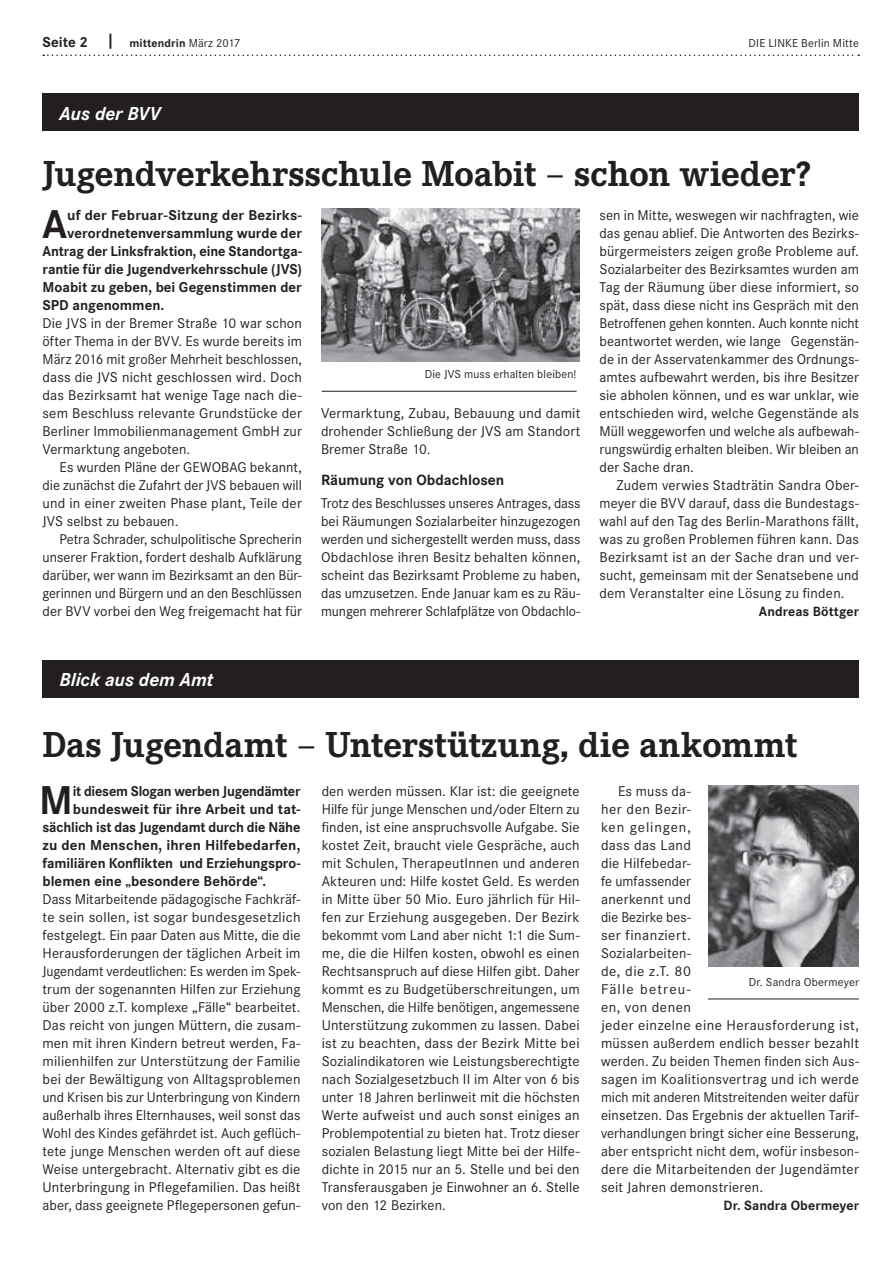
<style>
.page{position:relative;width:893px;height:1263px;background:#fff}
.page>*{position:absolute;margin:0;border:0;box-sizing:border-box;transform-origin:0 0}
.t1{font:700 41.85px "Corporate S";color:#231f20}
.t2{font:700 37.5px "Corporate E";letter-spacing:-.01em;color:#231f20}
.t3{font:italic 700 19.5px "Corporate S";letter-spacing:-.005em;color:#fff}
.t4{font:700 15.45px "Corporate S";color:#231f20}
.t5{font:700 14.85px "Corporate S";color:#231f20}
.t6{font:700 14.85px "Corporate S";color:#231f20;scale:.96 1}
.t7{font:14.7px/18px "Corporate S";letter-spacing:.01em;color:#231f20;text-align:justify}
.t8{font:700 13.95px "Corporate S";letter-spacing:.005em;color:#231f20}
.t9{font:12px "Corporate S";letter-spacing:.015em;color:#231f20}
.t10{font:700 12px "Corporate S";letter-spacing:.005em;color:#231f20}
.s1{font-size:15px}
.s2{font-weight:400}
</style>
<div class="page">
<svg style="left:43px;top:55px;width:816px;height:1px"></svg>
<div style="left:43px;top:94px;width:816px;height:37px;background:#231f20"></div>
<div style="left:43px;top:660px;width:816px;height:38px;background:#231f20"></div>
<img style="left:708px;top:785px;width:151px;height:181px">
<hr style="left:708px;top:999px;width:151px;height:1px;background:#231f20">
<hr style="left:322px;top:391px;width:255px;height:1px;background:#231f20">
<img style="left:321px;top:209px;width:259px;height:152px">
<p class="t10" style="left:43px;top:36px;width:199px"><span class="s1">Seite 2 |</span> mittendrin <span class="s2">März 2017</span></p>
<p class="t9" style="left:749px;top:36px;width:112px">DIE LINKE Berlin Mitte</p>
<h3 class="t3" style="left:60px;top:102px;width:102px">Aus der BVV</h3>
<h2 class="t2" style="left:43px;top:152px;width:770px">Jugendverkehrsschule Moabit – schon wieder?</h2>
<h1 class="t1" style="left:42px;top:200px;width:27px">A</h1>
<p class="t5" style="left:67px;top:206px;width:236px">uf der Februar-Sitzung der Bezirks-</p>
<p class="t7" style="left:600px;top:206px;width:261px">sen in Mitte, weswegen wir nachfragten, wie das genau ablief. Die Antworten des Bezirks&shy;bürgermeisters zeigen große Probleme auf.<br>Sozialarbeiter des Bezirksamtes wurden am Tag der Räumung über diese informiert, so spät, dass diese nicht ins Gespräch mit den Betroffenen gehen konnten. Auch konnte nicht beantwortet werden, wie lange Gegenstän&shy;de in der Asservatenkammer des Ordnungs&shy;amtes aufbewahrt werden, bis ihre Besitzer sie abholen können, und es war unklar, wie entschieden wird, welche Gegenstände als Müll weggeworfen und welche als aufbewah&shy;rungswürdig erhalten bleiben. Wir bleiben an der Sache dran.</p>
<p class="t7" style="left:600px;top:476px;width:261px;text-indent:17px">Zudem verwies Stadträtin Sandra Ober&shy;meyer die BVV darauf, dass die Bundestags&shy;wahl auf den Tag des Berlin-Marathons fällt, was zu großen Problemen führen kann. Das Bezirksamt ist an der Sache dran und ver&shy;sucht, gemeinsam mit der Senatsebene und dem Veranstalter eine Lösung zu finden.</p>
<p class="t8" style="left:759px;top:603px;width:102px">Andreas Böttger</p>
<p class="t5" style="left:67px;top:224px;width:236px">verordnetenversammlung wurde der</p>
<p class="t5" style="left:43px;top:242px;width:261px">Antrag der Linksfraktion, eine Standortga-</p>
<p class="t5" style="left:43px;top:260px;width:261px">rantie für die Jugendverkehrsschule (JVS)</p>
<p class="t5" style="left:43px;top:278px;width:261px">Moabit zu geben, bei Gegenstimmen der</p>
<p class="t5" style="left:43px;top:296px;width:123px">SPD angenommen.</p>
<p class="t7" style="left:43px;top:314px;width:261px">Die JVS in der Bremer Straße 10 war schon öfter Thema in der BVV. Es wurde bereits im März 2016 mit großer Mehrheit beschlossen, dass die JVS nicht geschlossen wird. Doch das Bezirksamt hat wenige Tage nach die&shy;sem Beschluss relevante Grundstücke der Berliner Immobilienmanagement GmbH zur Vermarktung angeboten.</p>
<p class="t7" style="left:43px;top:458px;width:261px;text-indent:17px">Es wurden Pläne der GEWOBAG bekannt, die zunächst die Zufahrt der JVS bebauen will und in einer zweiten Phase plant, Teile der JVS selbst zu bebauen.</p>
<p class="t7" style="left:43px;top:530px;width:261px;text-indent:17px">Petra Schrader, schulpolitische Sprecherin unserer Fraktion, fordert deshalb Aufklärung darüber, wer wann im Bezirksamt an den Bür&shy;gerinnen und Bürgern und an den Beschlüssen der BVV vorbei den Weg freigemacht hat für</p>
<p class="t9" style="left:425px;top:368px;width:153px">Die JVS muss erhalten bleiben!</p>
<p class="t7" style="left:321px;top:404px;width:261px">Vermarktung, Zubau, Bebauung und damit drohender Schließung der JVS am Standort Bremer Straße 10.</p>
<p class="t4" style="left:321px;top:471px;width:185px">Räumung von Obdachlosen</p>
<p class="t7" style="left:321px;top:494px;width:261px">Trotz des Beschlusses unseres Antrages, dass bei Räumungen Sozialarbeiter hinzugezogen werden und sichergestellt werden muss, dass Obdachlose ihren Besitz behalten können, scheint das Bezirksamt Probleme zu haben, das umzusetzen. Ende Januar kam es zu Räu&shy;mungen mehrerer Schlafplätze von Obdachlo-</p>
<h3 class="t3" style="left:60px;top:668px;width:155px">Blick aus dem Amt</h3>
<h2 class="t2" style="left:43px;top:723px;width:756px">Das Jugendamt – Unterstützung, die ankommt</h2>
<h1 class="t1" style="left:39px;top:776px;width:35px">M</h1>
<p class="t6" style="left:73px;top:782px;width:239px">it diesem Slogan werben Jugendämter</p>
<p class="t7" style="left:322px;top:782px;width:259px">den werden müssen. Klar ist: die geeignete Hilfe für junge Menschen und/oder Eltern zu finden, ist eine anspruchsvolle Aufgabe. Sie kostet Zeit, braucht viele Gespräche, auch mit Schulen, TherapeutInnen und anderen Akteuren und: Hilfe kostet Geld. Es werden in Mitte über 50 Mio. Euro jährlich für Hil&shy;fen zur Erziehung ausgegeben. Der Bezirk bekommt vom Land aber nicht 1:1 die Sum&shy;me, die die Hilfen kosten, obwohl es einen Rechtsanspruch auf diese Hilfen gibt. Daher kommt es zu Budgetüberschreitungen, um Menschen, die Hilfe benötigen, angemessene Unterstützung zukommen zu lassen. Dabei ist zu beachten, dass der Bezirk Mitte bei Sozialindikatoren wie Leistungsberechtigte nach Sozialgesetzbuch II im Alter von 6 bis unter 18 Jahren berlinweit mit die höchsten Werte aufweist und auch sonst einiges an Problempotential zu bieten hat. Trotz dieser sozialen Belastung liegt Mitte bei der Hilfe&shy;dichte in 2015 nur an 5. Stelle und bei den Transferausgaben je Einwohner an 6. Stelle von den 12 Bezirken.</p>
<p class="t7" style="left:601px;top:782px;width:259px;text-align:left;text-indent:17px">Es muss da-<br>her den Bezir-<br>ken gelingen,<br>dass das Land<br>die Hilfebedar-<br>fe umfassender<br>anerkennt und<br>die Bezirke bes-<br>ser finanziert.<br>Sozialarbeiten-<br>de, die z.T. 80<br>Fälle betreu-<br>en, von denen<br>jeder einzelne eine Herausforderung ist, müssen außerdem endlich besser bezahlt werden. Zu beiden Themen finden sich Aus&shy;sagen im Koalitionsvertrag und ich werde mich mit anderen Mitstreitenden weiter dafür einsetzen. Das Ergebnis der aktuellen Tarif&shy;verhandlungen bringt sicher eine Besserung, aber entspricht nicht dem, wofür insbeson&shy;dere die Mitarbeitenden der Jugendämter seit Jahren demonstrieren.</p>
<p class="t5" style="left:73px;top:800px;width:229px">bundesweit für ihre Arbeit und tat-</p>
<p class="t6" style="left:43px;top:818px;width:270px">sächlich ist das Jugendamt durch die Nähe</p>
<p class="t5" style="left:43px;top:836px;width:259px">zu den Menschen, ihren Hilfebedarfen,</p>
<p class="t5" style="left:43px;top:854px;width:259px">familiären Konflikten und Erziehungspro-</p>
<p class="t5" style="left:43px;top:872px;width:225px">blemen eine „besondere Behörde“.</p>
<p class="t7" style="left:43px;top:890px;width:259px">Dass Mitarbeitende pädagogische Fachkräf&shy;te sein sollen, ist sogar bundesgesetzlich festgelegt. Ein paar Daten aus Mitte, die die Herausforderungen der täglichen Arbeit im Jugendamt verdeutlichen: Es werden im Spek&shy;trum der sogenannten Hilfen zur Erziehung über 2000 z.T. komplexe „Fälle“ bearbeitet.<br>Das reicht von jungen Müttern, die zusam&shy;men mit ihren Kindern betreut werden, Fa&shy;milienhilfen zur Unterstützung der Familie bei der Bewältigung von Alltagsproblemen und Krisen bis zur Unterbringung von Kindern außerhalb ihres Elternhauses, weil sonst das Wohl des Kindes gefährdet ist. Auch geflüch&shy;tete junge Menschen werden oft auf diese Weise untergebracht. Alternativ gibt es die Unterbringung in Pflegefamilien. Das heißt aber, dass geeignete Pflegepersonen gefun-</p>
<p class="t9" style="left:749px;top:975px;width:112px">Dr. Sandra Obermeyer</p>
<p class="t8" style="left:724px;top:1197px;width:137px">Dr. Sandra Obermeyer</p>
</div>
